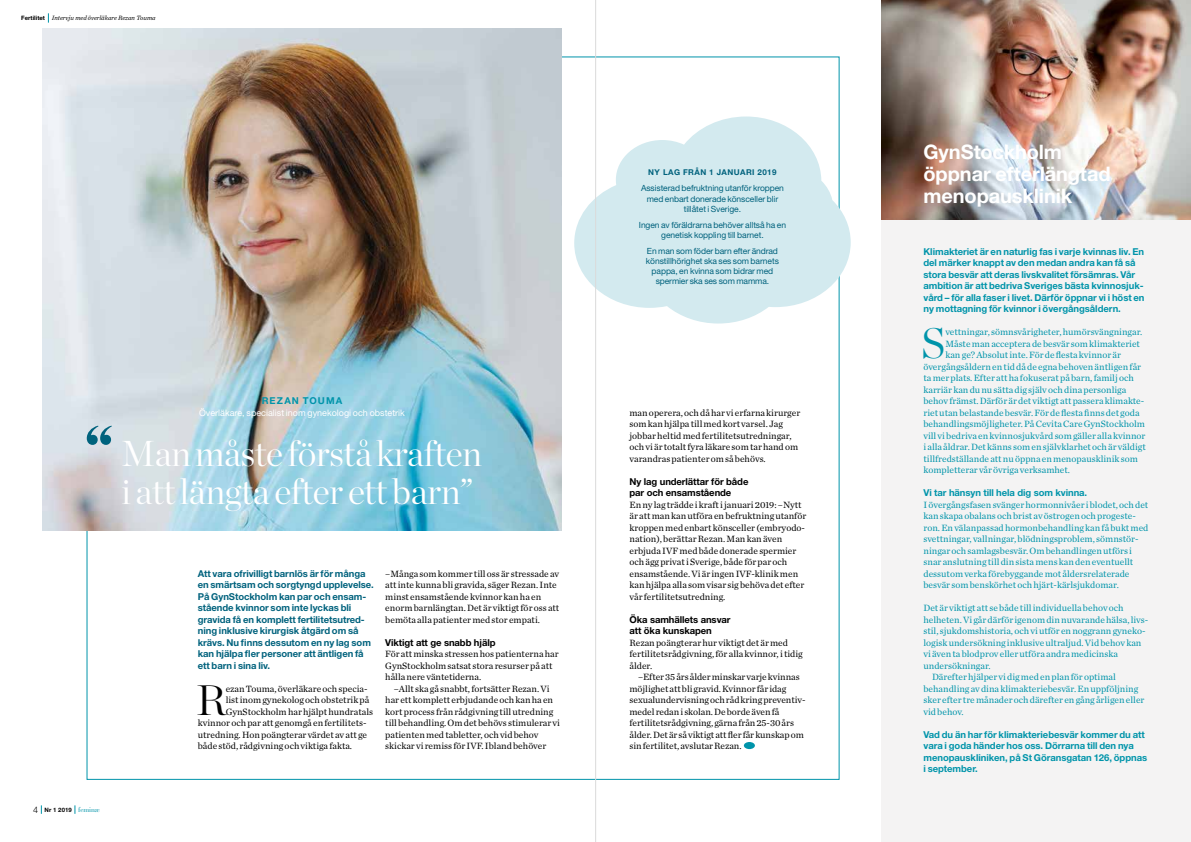
<style>
.page{position:relative;width:1191px;height:842px;background:#fff}
.page>*{position:absolute;margin:0;border:0;box-sizing:border-box;transform-origin:0 0}
.t1{font:300 42.5px "Chronicle Display";color:#000}
.t2{font:300 42.5px "Chronicle Display";color:#0094aa}
.t3{font:300 36px/38px "Chronicle Display";letter-spacing:-.01em;color:#fff}
.t4{font:700 20px/22px "Helvetica Neue LT Std";letter-spacing:-.005em;color:#fff}
.t5{font:9.5px/11.5px "Chronicle Text G1";color:#000}
.t6{font:9.5px/11.5px "Chronicle Text G1";color:#0094aa}
.t7{font:700 9.5px/11.5px "Helvetica Neue LT Std";letter-spacing:-.005em;color:#0094aa}
.t8{font:700 9.5px/11.5px "Helvetica Neue LT Std";letter-spacing:-.005em;color:#00627d}
.t9{font:700 9.5px/11.5px "Helvetica Neue LT Std";letter-spacing:-.01em;color:#000}
.t10{font:700 9.5px "Helvetica Neue LT Std";letter-spacing:.115em;color:#0094aa}
.t11{font:9px "Helvetica Neue LT Std";color:#fff}
.t12{font:8.5px/10.2px "Helvetica Neue LT Std";letter-spacing:-.01em;color:#00627d;text-align:center}
.t13{font:700 8px "Helvetica Neue LT Std";letter-spacing:.05em;color:#00627d}
.t14{font:italic 6.5px "Chronicle Text G1";color:#000}
.t15{font:700 6px "Helvetica Neue LT Std";letter-spacing:.025em;color:#000}
.s1{font-family:"Helvetica Neue LT Std";font-weight:700;font-style:normal;font-size:6px}
.s2{font-weight:300;font-size:9px}
.s3{font-family:"Bauer Bodoni Std";font-weight:400;font-size:7px;color:#0094a9}
</style>
<div class="page">
<div style="left:882px;top:0;width:309px;height:842px;background:#f4f3f3"></div>
<img style="left:882px;top:0;width:309px;height:220px">
<img style="left:43px;top:28px;width:518px;height:503px">
<svg style="left:574px;top:117px;width:276px;height:207px;fill:#d3eaef"></svg>
<svg style="left:87px;top:426px;width:25px;height:19px"></svg>
<div style="left:744px;top:742px;width:11px;height:7px;background:#0094aa;border-radius:50%"></div>
<hr style="left:595px;top:0;width:1px;height:842px;background:#dadada">
<p class="t14" style="left:21px;top:13px;width:136px"><span class="s1">Fertilitet</span> Intervju med överläkare Rezan Touma</p>
<p class="t10" style="left:262px;top:395px;width:82px">REZAN TOUMA</p>
<p class="t11" style="left:199px;top:407px;width:207px">Överläkare, specialist inom gynekologi och obstetrik</p>
<h2 class="t3" style="left:121px;top:431px;width:362px">Man måste förstå kraften i att längta efter ett barn”</h2>
<p class="t15" style="left:33px;top:806px;width:68px"><span class="s2">4</span> Nr 1 2019 <span class="s3">feminæ</span></p>
<p class="t8" style="left:198px;top:567px;width:178px">Att vara ofrivilligt barnlös är för många en smärtsam och sorgtyngd upplevelse.<br>På GynStockholm kan par och ensam&shy;stående kvinnor som inte lyckas bli gravida få en komplett fertilitetsutred&shy;ning inklusive kirurgisk åtgärd om så krävs. Nu finns dessutom en ny lag som kan hjälpa fler personer att äntligen få ett barn i sina liv.</p>
<h1 class="t1" style="left:197px;top:667px;width:31px">R</h1>
<p class="t5" style="left:226px;top:682px;width:143px">ezan Touma, överläkare och specia-</p>
<p class="t5" style="left:226px;top:694px;width:145px">list inom gynekolog och obstetrik på</p>
<p class="t5" style="left:226px;top:705px;width:149px">GynStockholm har hjälpt hundratals</p>
<p class="t5" style="left:198px;top:717px;width:170px">kvinnor och par att genomgå en fertilitets-</p>
<p class="t5" style="left:198px;top:728px;width:171px">utredning. Hon poängterar värdet av att ge</p>
<p class="t5" style="left:198px;top:740px;width:156px">både stöd, rådgivning och viktiga fakta.</p>
<p class="t5" style="left:385px;top:567px;width:175px">–Många som kommer till oss är stressade av att inte kunna bli gravida, säger Rezan. Inte minst ensamstående kvinnor kan ha en enorm barnlängtan. Det är viktigt för oss att bemöta alla patienter med stor empati.</p>
<p class="t9" style="left:385px;top:636px;width:112px">Viktigt att ge snabb hjälp</p>
<p class="t5" style="left:385px;top:648px;width:175px">För att minska stressen hos patienterna har<br>GynStockholm satsat stora resurser på att hålla nere väntetiderna.</p>
<p class="t5" style="left:385px;top:682px;width:176px;text-indent:9px">–Allt ska gå snabbt, fortsätter Rezan. Vi har ett komplett erbjudande och kan ha en kort process från rådgivning till utredning till behandling. Om det behövs stimulerar vi patienten med tabletter, och vid behov skickar vi remiss för IVF. Ibland behöver</p>
<p class="t13" style="left:648px;top:168px;width:130px">NY LAG FRÅN 1 JANUARI 2019</p>
<p class="t12" style="left:641px;top:183px;width:144px">Assisterad befruktning utanför kroppen med enbart donerade könsceller blir tillåtet i Sverige.</p>
<p class="t12" style="left:639px;top:220px;width:149px">Ingen av föräldrarna behöver alltså ha en genetisk koppling till barnet.</p>
<p class="t12" style="left:646px;top:246px;width:134px">En man som föder barn efter ändrad könstillhörighet ska ses som barnets pappa, en kvinna som bidrar med spermier ska ses som mamma.</p>
<p class="t5" style="left:629px;top:406px;width:172px">man operera, och då har vi erfarna kirurger som kan hjälpa till med kort varsel. Jag jobbar heltid med fertilitetsutredningar, och vi är totalt fyra läkare som tar hand om varandras patienter om så behövs.</p>
<p class="t9" style="left:629px;top:475px;width:120px">Ny lag underlättar för både par och ensamstående</p>
<p class="t5" style="left:629px;top:498px;width:178px">En ny lag trädde i kraft i januari 2019: –Nytt är att man kan utföra en befruktning utanför kroppen med enbart könsceller (embryodo&shy;nation), berättar Rezan. Man kan även erbjuda IVF med både donerade spermier och ägg privat i Sverige, både för par och ensamstående. Vi är ingen IVF-klinik men kan hjälpa alla som visar sig behöva det efter vår fertilitetsutredning.</p>
<p class="t9" style="left:629px;top:613px;width:103px">Öka samhällets ansvar att öka kunskapen</p>
<p class="t5" style="left:629px;top:636px;width:175px">Rezan poängterar hur viktigt det är med fertilitetsrådgivning, för alla kvinnor, i tidig ålder.</p>
<p class="t5" style="left:629px;top:671px;width:177px;text-indent:9px">–Efter 35 års ålder minskar varje kvinnas möjlighet att bli gravid. Kvinnor får idag sexualundervisning och råd kring preventiv&shy;medel redan i skolan. De borde även få fertilitetsrådgivning, gärna från 25-30 års ålder. Det är så viktigt att fler får kunskap om sin fertilitet, avslutar Rezan.</p>
<h3 class="t4" style="left:923px;top:141px;width:189px">GynStockholm öppnar efterlängtad menopausklinik</h3>
<p class="t7" style="left:923px;top:245px;width:222px">Klimakteriet är en naturlig fas i varje kvinnas liv. En del märker knappt av den medan andra kan få så stora besvär att deras livskvalitet försämras. Vår ambition är att bedriva Sveriges bästa kvinnosjuk&shy;vård – för alla faser i livet. Därför öppnar vi i höst en ny mottagning för kvinnor i övergångsåldern.</p>
<h1 class="t2" style="left:921px;top:311px;width:26px">S</h1>
<p class="t6" style="left:945px;top:326px;width:198px">vettningar, sömnsvårigheter, humörsvängningar.</p>
<p class="t6" style="left:945px;top:337px;width:196px">Måste man acceptera de besvär som klimakteriet</p>
<p class="t6" style="left:945px;top:349px;width:177px">kan ge? Absolut inte. För de flesta kvinnor är</p>
<p class="t6" style="left:923px;top:360px;width:219px">övergångsåldern en tid då de egna behoven äntligen får</p>
<p class="t6" style="left:923px;top:372px;width:212px">ta mer plats. Efter att ha fokuserat på barn, familj och</p>
<p class="t6" style="left:923px;top:383px;width:204px">karriär kan du nu sätta dig själv och dina personliga</p>
<p class="t6" style="left:923px;top:395px;width:222px">behov främst. Därför är det viktigt att passera klimakte-</p>
<p class="t6" style="left:923px;top:406px;width:218px">riet utan belastande besvär. För de flesta finns det goda</p>
<p class="t6" style="left:923px;top:418px;width:223px">behandlingsmöjligheter. På Cevita Care GynStockholm</p>
<p class="t6" style="left:923px;top:429px;width:223px">vill vi bedriva en kvinnosjukvård som gäller alla kvinnor</p>
<p class="t6" style="left:923px;top:441px;width:224px">i alla åldrar. Det känns som en självklarhet och är väldigt</p>
<p class="t6" style="left:923px;top:452px;width:216px">tillfredställande att nu öppna en menopausklinik som</p>
<p class="t6" style="left:923px;top:464px;width:148px">kompletterar vår övriga verksamhet.</p>
<p class="t7" style="left:923px;top:487px;width:165px">Vi tar hänsyn till hela dig som kvinna.</p>
<p class="t6" style="left:923px;top:498px;width:226px">I övergångsfasen svänger hormonnivåer i blodet, och det kan skapa obalans och brist av östrogen och progeste&shy;ron. En välanpassad hormonbehandling kan få bukt med svettningar, vallningar, blödningsproblem, sömnstör&shy;ningar och samlagsbesvär. Om behandlingen utförs i snar anslutning till din sista mens kan den eventuellt dessutom verka förebyggande mot åldersrelaterade besvär som benskörhet och hjärt-kärlsjukdomar.</p>
<p class="t6" style="left:923px;top:602px;width:202px">Det är viktigt att se både till individuella behov och</p>
<p class="t6" style="left:923px;top:613px;width:226px">helheten. Vi går därför igenom din nuvarande hälsa, livs-</p>
<p class="t6" style="left:923px;top:625px;width:223px">stil, sjukdomshistoria, och vi utför en noggrann gyneko-</p>
<p class="t6" style="left:923px;top:636px;width:219px">logisk undersökning inklusive ultraljud. Vid behov kan</p>
<p class="t6" style="left:923px;top:648px;width:196px">vi även ta blodprov eller utföra andra medicinska</p>
<p class="t6" style="left:923px;top:659px;width:69px">undersökningar.</p>
<p class="t6" style="left:932px;top:671px;width:185px">Därefter hjälper vi dig med en plan för optimal</p>
<p class="t6" style="left:923px;top:682px;width:216px">behandling av dina klimakteriebesvär. En uppföljning</p>
<p class="t6" style="left:923px;top:694px;width:222px">sker efter tre månader och därefter en gång årligen eller</p>
<p class="t6" style="left:923px;top:705px;width:42px">vid behov.</p>
<p class="t7" style="left:923px;top:728px;width:225px">Vad du än har för klimakteriebesvär kommer du att vara i goda händer hos oss. Dörrarna till den nya menopauskliniken, på St Göransgatan 126, öppnas i september.</p>
</div>
